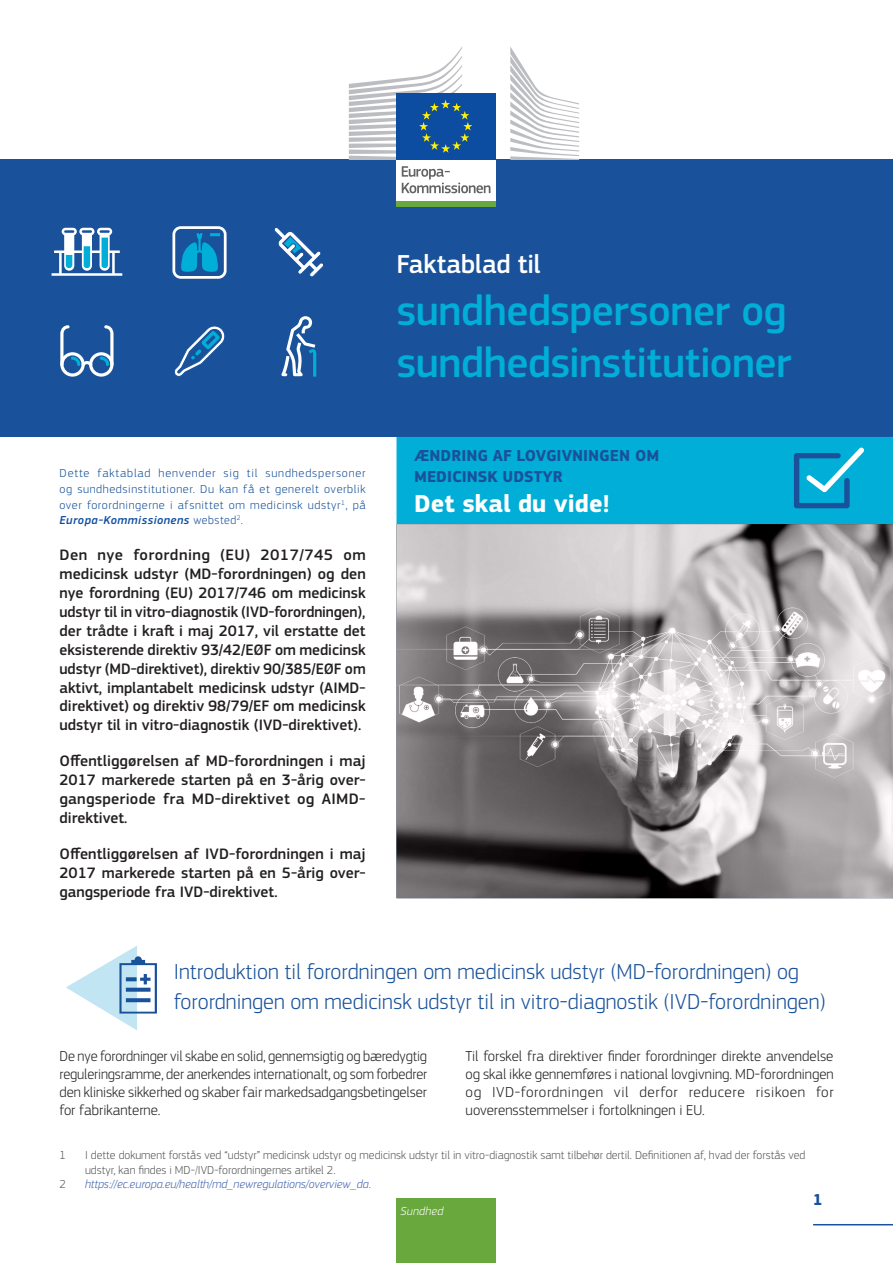
<style>
.page{position:relative;width:893px;height:1263px;background:#fff}
.page>*{position:absolute;margin:0;border:0;box-sizing:border-box;transform-origin:0 0}
.t1{font:500 43.5px/52.2px "EC Square Sans Pro";letter-spacing:-.01em;color:#00aed7}
.t2{font:500 27px "EC Square Sans Pro";letter-spacing:-.005em;color:#fff}
.t3{font:700 25.5px "EC Square Sans Pro";color:#fff}
._03_Header_level_1{font:300 22.5px/30px "EC Square Sans Pro";color:#19529b}
.t4{font:700 16.5px "EC Square Sans Pro";color:#19529b}
._02_Chapeau_B{font:500 15.75px/18.9px "EC Square Sans Pro";color:#231f20;text-align:justify}
._04_Body{font:300 15px/18px "EC Square Sans Pro";color:#231f20;text-align:justify}
._06_footnote{font:300 12px/14.4px "EC Square Sans Pro";color:#57585a}
._01_Chapeau_A{font:300 12px/15.6px "EC Square Sans Pro";letter-spacing:.045em;color:#19529b;text-align:justify}
._06_footnote-2{font:italic 300 12px "EC Square Sans Pro";color:#4365b0}
.t5{font:italic 300 12px "EC Square Sans Pro";letter-spacing:.02em;color:#fff}
.s1{font-weight:500;font-style:italic;color:#0d4da1}
.s2{font-style:normal;color:#57585a}
</style>
<div class="page">
<div style="left:0;top:159px;width:893px;height:278px;background:#19529b"></div>
<img style="left:396px;top:524px;width:497px;height:374px">
<div style="left:396px;top:437px;width:497px;height:87px;background:#00aed7"></div>
<hr style="left:814px;top:1224px;width:79px;height:1px;background:#19529b">
<svg style="left:66px;top:946px;width:91px;height:84px"></svg>
<svg style="left:181px;top:233px;width:39px;height:39px"></svg>
<div style="left:172px;top:226px;width:55px;height:53px;border:3px solid #fff;border-radius:7px"></div>
<svg style="left:281px;top:316px;width:35px;height:61px"></svg>
<svg style="left:52px;top:228px;width:70px;height:48px"></svg>
<svg style="left:60px;top:325px;width:54px;height:52px"></svg>
<svg style="left:274px;top:228px;width:49px;height:49px"></svg>
<svg style="left:174px;top:326px;width:51px;height:51px"></svg>
<div style="left:397px;top:1198px;width:99px;height:65px;background:#68a83c"></div>
<div style="left:396px;top:158px;width:99px;height:44px;background:#fff"></div>
<svg style="left:402px;top:166px;width:88px;height:27px"></svg>
<div style="left:396px;top:201px;width:99px;height:5px;background:#68a83c"></div>
<svg style="left:510px;top:47px;width:69px;height:113px"></svg>
<div style="left:396px;top:94px;width:99px;height:66px;background:#0d4da1"></div>
<svg style="left:349px;top:47px;width:123px;height:113px"></svg>
<p class="_01_Chapeau_A" style="left:60px;top:466px;width:308px">Dette faktablad henvender sig til sundhedspersoner og sundhedsinstitutioner. Du kan få et generelt overblik over forordningerne i afsnittet om medicinsk udstyr<sup>1</sup>, på <span class="s1">Europa-Kommissionens</span> websted<sup>2</sup>.</p>
<p class="_02_Chapeau_B" style="left:60px;top:546px;width:308px">Den nye forordning (EU) 2017/745 om medicinsk udstyr (MD-forordningen) og den nye forordning (EU) 2017/746 om medicinsk udstyr til in vitro-diagnostik (IVD-forordningen), der trådte i kraft i maj 2017, vil erstatte det eksisterende direktiv 93/42/EØF om medicinsk udstyr (MD-direktivet), direktiv 90/385/EØF om aktivt, implantabelt medicinsk udstyr (AIMD&shy;direktivet) og direktiv 98/79/EF om medicinsk udstyr til in vitro-diagnostik (IVD-direktivet).</p>
<p class="_02_Chapeau_B" style="left:60px;top:752px;width:308px">Offentliggørelsen af MD-forordningen i maj 2017 markerede starten på en 3-årig over&shy;gangsperiode fra MD-direktivet og AIMD&shy;direktivet.</p>
<p class="_02_Chapeau_B" style="left:60px;top:844px;width:308px">Offentliggørelsen af IVD-forordningen i maj 2017 markerede starten på en 5-årig over&shy;gangsperiode fra IVD-direktivet.</p>
<p class="t2" style="left:396px;top:248px;width:146px">Faktablad til</p>
<p class="t1" style="left:396px;top:285px;width:396px">sundhedspersoner og sundhedsinstitutioner</p>
<p class="t4" style="left:414px;top:446px;width:247px">ÆNDRING AF LOVGIVNINGEN OM</p>
<p class="t4" style="left:414px;top:467px;width:150px">MEDICINSK UDSTYR</p>
<p class="t3" style="left:414px;top:488px;width:197px">Det skal du vide!</p>
<p class="_03_Header_level_1" style="left:174px;top:956px;width:653px">Introduktion til forordningen om medicinsk udstyr (MD-forordningen) og forordningen om medicinsk udstyr til in vitro-diagnostik (IVD-forordningen)</p>
<p class="_04_Body" style="left:60px;top:1046px;width:369px">De nye forordninger vil skabe en solid, gennemsigtig og bæredygtig reguleringsramme, der anerkendes internationalt, og som forbedrer den kliniske sikkerhed og skaber fair markedsadgangsbetingelser for fabrikanterne.</p>
<p class="_04_Body" style="left:466px;top:1046px;width:370px">Til forskel fra direktiver finder forordninger direkte anvendelse og skal ikke gennemføres i national lovgivning. MD-forordningen og IVD-forordningen vil derfor reducere risikoen for uoverensstemmelser i fortolkningen i EU.</p>
<p class="_06_footnote" style="left:60px;top:1148px;width:8px">1</p>
<p class="_06_footnote" style="left:85px;top:1148px;width:722px">I dette dokument forstås ved “udstyr” medicinsk udstyr og medicinsk udstyr til in vitro-diagnostik samt tilbehør dertil. Definitionen af, hvad der forstås ved udstyr, kan findes i MD-/IVD-forordningernes artikel 2.</p>
<p class="_06_footnote" style="left:60px;top:1177px;width:8px">2</p>
<p class="_06_footnote-2" style="left:85px;top:1177px;width:287px">https://ec.europa.eu/health/md_newregulations/overview_da<span class="s2">.</span></p>
<p class="t5" style="left:401px;top:1204px;width:44px">Sundhed</p>
<p class="t4" style="left:813px;top:1189px;width:11px">1</p>
</div>
